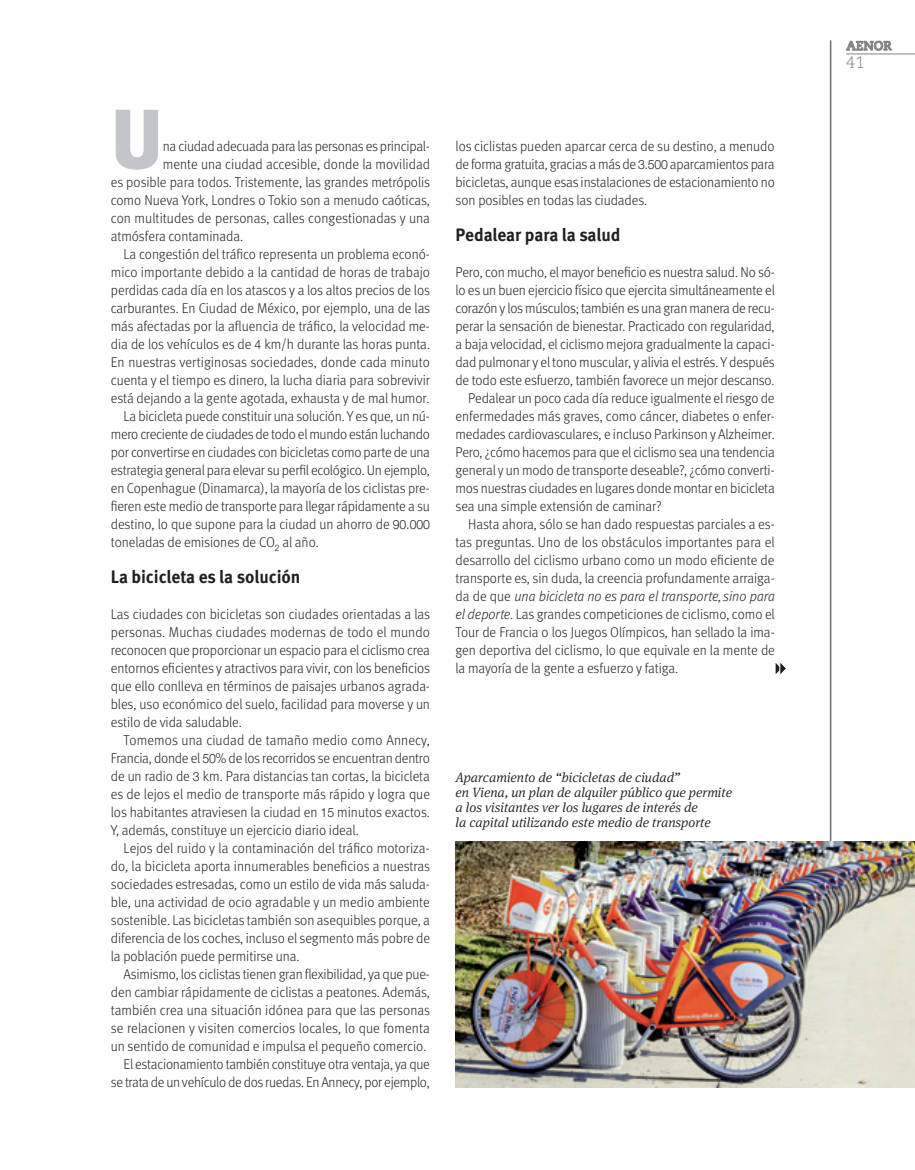
<style>
.page{position:relative;width:915px;height:1170px;background:#fff}
.page>*{position:absolute;margin:0;border:0;box-sizing:border-box;transform-origin:0 0}
.Texto{font:900 84.3px "Meta Pro";color:#c2c5ca;scale:.96 1}
.ladillo{font:700 18px "Meta Pro";letter-spacing:-.005em;color:#231f20;scale:.96 1}
.t1{font:300 16.5px "Caecilia LT Std";color:#808285}
.Texto-2{font:300 14.25px/18px "Meta Pro";letter-spacing:-.005em;color:#231f20;text-align:justify;scale:.96 1}
.box-normal__box{font:italic 300 13.5px/15px "Meta Serif Pro";color:#231f20}
.t2{font:700 12.75px "Caecilia LT Std";color:#808285}
.s1{font-family:"Helvetica Neue LT Std";font-size:12.75px}
.s2{font-style:italic}
</style>
<div class="page">
<hr style="left:829px;top:40px;width:2px;height:1047px;background:#6c6d70">
<svg style="left:846px;top:41px;width:45px;height:10px"></svg>
<hr style="left:846px;top:54px;width:68px;height:1px;background:#808285">
<img style="left:455px;top:841px;width:459px;height:246px">
<svg style="left:775px;top:662px;width:11px;height:13px"></svg>
<p class="Texto" style="left:111px;top:72px;width:56px">U</p>
<p class="Texto-2" style="left:163px;top:136px;width:280px">na ciudad adecuada para las personas es principal-</p>
<p class="Texto-2" style="left:163px;top:154px;width:280px">mente una ciudad accesible, donde la movilidad</p>
<p class="Texto-2" style="left:111px;top:172px;width:334px">es posible para todos. Tristemente, las grandes metrópolis</p>
<p class="Texto-2" style="left:111px;top:190px;width:334px">como Nueva York, Londres o Tokio son a menudo caóticas,</p>
<p class="Texto-2" style="left:111px;top:208px;width:334px">con multitudes de personas, calles congestionadas y una</p>
<p class="Texto-2" style="left:111px;top:226px;width:139px">atmósfera contaminada.</p>
<p class="Texto-2" style="left:111px;top:244px;width:334px;text-indent:13px">La congestión del tráfico representa un problema econó&shy;mico importante debido a la cantidad de horas de trabajo perdidas cada día en los atascos y a los altos precios de los carburantes. En Ciudad de México, por ejemplo, una de las más afectadas por la afluencia de tráfico, la velocidad me&shy;dia de los vehículos es de <span class="s1">4</span> km/h durante las horas punta.<br>En nuestras vertiginosas sociedades, donde cada minuto cuenta y el tiempo es dinero, la lucha diaria para sobrevivir está dejando a la gente agotada, exhausta y de mal humor.</p>
<p class="Texto-2" style="left:111px;top:406px;width:334px;text-indent:13px">La bicicleta puede constituir una solución. Y es que, un nú&shy;mero creciente de ciudades de todo el mundo están luchando por convertirse en ciudades con bicicletas como parte de una estrategia general para elevar su perfil ecológico. Un ejemplo, en Copenhague (Dinamarca), la mayoría de los ciclistas pre&shy;fieren este medio de transporte para llegar rápidamente a su destino, lo que supone para la ciudad un ahorro de <span class="s1">90.000 </span>toneladas de emisiones de CO<sub>2</sub> al año.</p>
<p class="ladillo" style="left:111px;top:562px;width:199px">La bicicleta es la solución</p>
<p class="Texto-2" style="left:111px;top:604px;width:334px">Las ciudades con bicicletas son ciudades orientadas a las personas. Muchas ciudades modernas de todo el mundo reconocen que proporcionar un espacio para el ciclismo crea entornos eficientes y atractivos para vivir, con los beneficios que ello conlleva en términos de paisajes urbanos agrada&shy;bles, uso económico del suelo, facilidad para moverse y un estilo de vida saludable.</p>
<p class="Texto-2" style="left:111px;top:730px;width:334px;text-indent:13px">Tomemos una ciudad de tamaño medio como Annecy, Francia, donde el <span class="s1">50</span>% de los recorridos se encuentran dentro de un radio de <span class="s1">3</span> km. Para distancias tan cortas, la bicicleta es de lejos el medio de transporte más rápido y logra que los habitantes atraviesen la ciudad en <span class="s1">15</span> minutos exactos.<br>Y, además, constituye un ejercicio diario ideal.</p>
<p class="Texto-2" style="left:111px;top:838px;width:334px;text-indent:13px">Lejos del ruido y la contaminación del tráfico motoriza&shy;do, la bicicleta aporta innumerables beneficios a nuestras sociedades estresadas, como un estilo de vida más saluda&shy;ble, una actividad de ocio agradable y un medio ambiente sostenible. Las bicicletas también son asequibles porque, a diferencia de los coches, incluso el segmento más pobre de la población puede permitirse una.</p>
<p class="Texto-2" style="left:111px;top:964px;width:334px;text-indent:13px">Asimismo, los ciclistas tienen gran flexibilidad, ya que pue&shy;den cambiar rápidamente de ciclistas a peatones. Además, también crea una situación idónea para que las personas se relacionen y visiten comercios locales, lo que fomenta un sentido de comunidad e impulsa el pequeño comercio.</p>
<p class="Texto-2" style="left:111px;top:1054px;width:334px;text-align:right">El estacionamiento también constituye otra ventaja, ya que se trata de un vehículo de dos ruedas. En Annecy, por ejemplo,</p>
<p class="Texto-2" style="left:455px;top:136px;width:334px">los ciclistas pueden aparcar cerca de su destino, a menudo de forma gratuita, gracias a más de <span class="s1">3.500</span> aparcamientos para bicicletas, aunque esas instalaciones de estacionamiento no son posibles en todas las ciudades.</p>
<p class="ladillo" style="left:455px;top:220px;width:173px">Pedalear para la salud</p>
<p class="Texto-2" style="left:455px;top:262px;width:334px">Pero, con mucho, el mayor beneficio es nuestra salud. No só&shy;lo es un buen ejercicio físico que ejercita simultáneamente el corazón y los músculos; también es una gran manera de recu&shy;perar la sensación de bienestar. Practicado con regularidad, a baja velocidad, el ciclismo mejora gradualmente la capaci&shy;dad pulmonar y el tono muscular, y alivia el estrés. Y después de todo este esfuerzo, también favorece un mejor descanso.</p>
<p class="Texto-2" style="left:455px;top:388px;width:334px;text-indent:13px">Pedalear un poco cada día reduce igualmente el riesgo de enfermedades más graves, como cáncer, diabetes o enfer&shy;medades cardiovasculares, e incluso Parkinson y Alzheimer.<br>Pero, ¿cómo hacemos para que el ciclismo sea una tendencia general y un modo de transporte deseable?, ¿cómo converti&shy;mos nuestras ciudades en lugares donde montar en bicicleta sea una simple extensión de caminar?</p>
<p class="Texto-2" style="left:455px;top:514px;width:334px;text-indent:13px">Hasta ahora, sólo se han dado respuestas parciales a es&shy;tas preguntas. Uno de los obstáculos importantes para el desarrollo del ciclismo urbano como un modo eficiente de transporte es, sin duda, la creencia profundamente arraiga&shy;da de que <span class="s2">una bicicleta no es para el transporte, sino para el deporte</span>. Las grandes competiciones de ciclismo, como el Tour de Francia o los Juegos Olímpicos, han sellado la ima&shy;gen deportiva del ciclismo, lo que equivale en la mente de la mayoría de la gente a esfuerzo y fatiga.</p>
<p class="box-normal__box" style="left:455px;top:768px;width:278px">Aparcamiento de “bicicletas de ciudad”<br>en Viena, un plan de alquiler público que permite a los visitantes ver los lugares de interés de<br>la capital utilizando este medio de transporte</p>
<p class="t2" style="left:846px;top:38px;width:47px">AENOR</p>
<p class="t1" style="left:846px;top:53px;width:20px">41</p>
</div>
